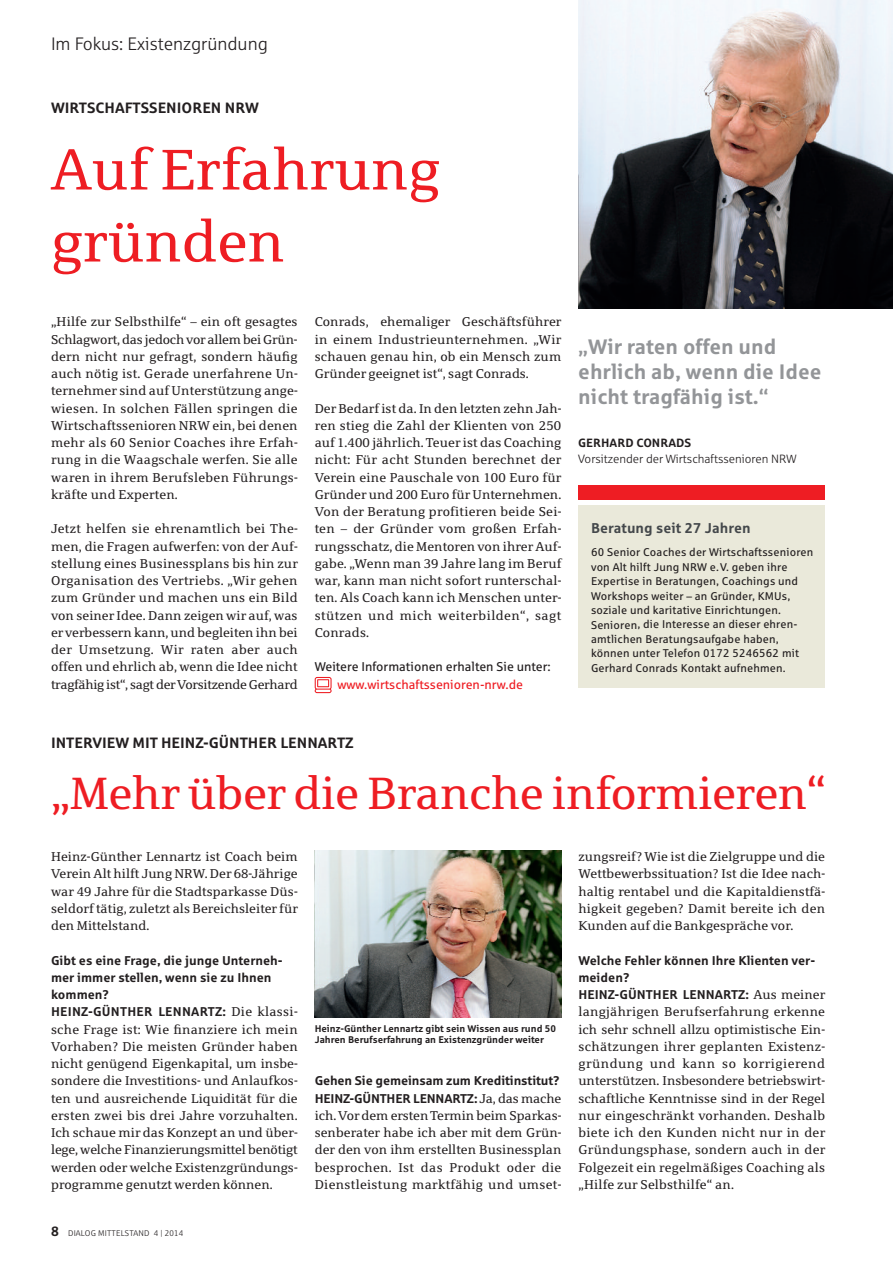
<style>
.page{position:relative;width:893px;height:1263px;background:#fff}
.page>*{position:absolute;margin:0;border:0;box-sizing:border-box;transform-origin:0 0}
.t1{font:57px/72px "Sparkasse Serif";color:#ee1d23}
.t2{font:45px "Sparkasse Serif";letter-spacing:-.01em;color:#ee1d23}
.t3{font:700 21px/25.2px "Sparkasse Rg";color:#939598}
.t4{font:18px "Sparkasse Lt";color:#231f20}
.t5{font:700 15px "Sparkasse Rg";color:#231f20}
.t6{font:700 14.25px "Sparkasse Rg";letter-spacing:.005em;color:#44484b}
.t7{font:12.75px/17.2px "Sparkasse Serif";letter-spacing:.005em;color:#231f20;text-align:justify}
.t8{font:700 12.75px/17.2px "Sparkasse Rg";color:#231f20}
.t9{font:12.75px "Sparkasse Rg";color:#231f20}
.t10{font:12.75px "Sparkasse Rg";color:#ee1d23}
.t11{font:12px "Sparkasse Lt";color:#231f20}
.t12{font:700 12px "Sparkasse Rg";color:#231f20}
.t13{font:11.25px/14.4px "Sparkasse Rg";letter-spacing:.015em;color:#231f20}
.t14{font:700 9.75px/11.7px "Sparkasse Rg";color:#231f20}
.t15{font:8.25px "Sparkasse Lt";letter-spacing:.02em;color:#231f20}
.s1{font-family:"Sparkasse Serif";font-weight:400}
.s2{font-family:"Sparkasse Rg";font-weight:700;font-size:13.5px}
</style>
<div class="page">
<svg style="left:315px;top:677px;width:17px;height:16px"></svg>
<img style="left:578px;top:0;width:315px;height:308px">
<div style="left:578px;top:505px;width:247px;height:183px;background:#eae9da"></div>
<div style="left:578px;top:485px;width:247px;height:14px;background:#ee1d23"></div>
<img style="left:315px;top:851px;width:246px;height:167px">
<h3 class="t4" style="left:51px;top:33px;width:218px">Im Fokus: Existenzgründung</h3>
<p class="t5" style="left:51px;top:99px;width:209px">WIRTSCHAFTSSENIOREN NRW</p>
<h1 class="t1" style="left:51px;top:134px;width:390px">Auf Erfahrung gründen</h1>
<p class="t7" style="left:51px;top:313px;width:248px">„Hilfe zur Selbsthilfe“ – ein oft gesagtes Schlagwort, das jedochvorallem bei Grün&shy;dern nicht nur gefragt, sondern häufig auch nötig ist. Gerade unerfahrene Un&shy;ternehmer sind auf Unterstützung ange&shy;wiesen. In solchen Fällen springen die Wirtschaftssenioren NRW ein, bei denen mehr als 60 Senior Coaches ihre Erfah&shy;rung in die Waagschale werfen. Sie alle waren in ihrem Berufsleben Führungs&shy;kräfte und Experten.</p>
<p class="t7" style="left:51px;top:520px;width:248px">Jetzt helfen sie ehrenamtlich bei The&shy;men, die Fragen aufwerfen: von der Auf&shy;stellung eines Businessplans bis hin zur Organisation des Vertriebs. „Wir gehen zum Gründer und machen uns ein Bild von seiner Idee. Dann zeigen wir auf, was er verbessern kann, und begleiten ihn bei der Umsetzung. Wir raten aber auch offen und ehrlich ab, wenn die Idee nicht tragfähig ist“, sagt derVorsitzende Gerhard</p>
<p class="t7" style="left:315px;top:313px;width:248px">Conrads, ehemaliger Geschäftsführer in einem Industrieunternehmen. „Wir schauen genau hin, ob ein Mensch zum Gründer geeignet ist“, sagt Conrads.</p>
<p class="t7" style="left:315px;top:400px;width:248px">Der Bedarf ist da. In den letzten zehn Jah&shy;ren stieg die Zahl der Klienten von 250 auf 1.400 jährlich. Teuer ist das Coaching nicht: Für acht Stunden berechnet der Verein eine Pauschale von 100 Euro für Gründer und 200 Euro für Unternehmen.<br>Von der Beratung profitieren beide Sei&shy;ten – der Gründer vom großen Erfah&shy;rungsschatz, die Mentoren von ihrer Auf&shy;gabe. „Wenn man 39 Jahre lang im Beruf war, kann man nicht sofort runterschal&shy;ten. Als Coach kann ich Menschen unter&shy;stützen und mich weiterbilden“, sagt Conrads.</p>
<p class="t9" style="left:315px;top:659px;width:238px">Weitere Informationen erhalten Sie unter:</p>
<p class="t10" style="left:337px;top:677px;width:187px">www.wirtschaftssenioren-nrw.de</p>
<h3 class="t3" style="left:578px;top:334px;width:245px">„Wir raten offen und ehrlich ab, wenn die Idee nicht tragfähig ist.“</h3>
<p class="t12" style="left:578px;top:435px;width:114px">GERHARD CONRADS</p>
<p class="t11" style="left:578px;top:452px;width:220px">Vorsitzender der Wirtschaftssenioren NRW</p>
<p class="t6" style="left:591px;top:520px;width:161px">Beratung seit 27 Jahren</p>
<p class="t13" style="left:591px;top:545px;width:224px">60 Senior Coaches der Wirtschaftssenioren von Alt hilft Jung NRW e.V. geben ihre Expertise in Beratungen, Coachings und Workshops weiter – an Gründer, KMUs, soziale und karitative Einrichtungen.<br>Senioren, die Interesse an dieser ehren&shy;amtlichen Beratungsaufgabe haben, können unter Telefon 0172 5246562 mit Gerhard Conrads Kontakt aufnehmen.</p>
<p class="t5" style="left:51px;top:734px;width:304px">INTERVIEW MIT HEINZ-GÜNTHER LENNARTZ</p>
<h2 class="t2" style="left:51px;top:767px;width:776px">„Mehr über die Branche informieren“</h2>
<p class="t7" style="left:51px;top:848px;width:248px">Heinz-Günther Lennartz ist Coach beim Verein Alt hilft Jung NRW. Der 68-Jährige war 49 Jahre für die Stadtsparkasse Düs&shy;seldorf tätig, zuletzt als Bereichsleiter für den Mittelstand.</p>
<p class="t8" style="left:51px;top:952px;width:248px">Gibt es eine Frage, die junge Unterneh&shy;mer immer stellen, wenn sie zu Ihnen kommen?<br>HEINZ-GÜNTHER LENNARTZ: <span class="s1">Die klassi-</span></p>
<p class="t7" style="left:51px;top:1021px;width:248px">sche Frage ist: Wie finanziere ich mein Vorhaben? Die meisten Gründer haben nicht genügend Eigenkapital, um insbe&shy;sondere die Investitions- und Anlaufkos&shy;ten und ausreichende Liquidität für die ersten zwei bis drei Jahre vorzuhalten.<br>Ich schaue mir das Konzept an und über&shy;lege, welche Finanzierungsmittel benötigt werden oder welche Existenzgründungs&shy;programme genutzt werden können.</p>
<p class="t15" style="left:51px;top:1228px;width:134px"><span class="s2">8</span> DIALOG MITTELSTAND 4 | 2014</p>
<p class="t14" style="left:315px;top:1022px;width:243px">Heinz-Günther Lennartz gibt sein Wissen aus rund 50<br>Jahren Berufserfahrung an Existenzgründer weiter</p>
<p class="t8" style="left:315px;top:1072px;width:248px">Gehen Sie gemeinsam zum Kreditinstitut?<br>HEINZ-GÜNTHER LENNARTZ: <span class="s1">Ja, das mache</span></p>
<p class="t7" style="left:315px;top:1107px;width:248px">ich.Vor dem erstenTermin beim Sparkas&shy;senberater habe ich aber mit dem Grün&shy;der den von ihm erstellten Businessplan besprochen. Ist das Produkt oder die Dienstleistung marktfähig und umset-</p>
<p class="t7" style="left:578px;top:848px;width:248px">zungsreif? Wie ist die Zielgruppe und die Wettbewerbssituation? Ist die Idee nach&shy;haltig rentabel und die Kapitaldienstfä&shy;higkeit gegeben? Damit bereite ich den Kunden auf die Bankgespräche vor.</p>
<p class="t8" style="left:578px;top:952px;width:248px">Welche Fehler können Ihre Klienten ver&shy;meiden?<br>HEINZ-GÜNTHER LENNARTZ: <span class="s1">Aus meiner</span></p>
<p class="t7" style="left:578px;top:1003px;width:248px">langjährigen Berufserfahrung erkenne ich sehr schnell allzu optimistische Ein&shy;schätzungen ihrer geplanten Existenz&shy;gründung und kann so korrigierend unterstützen. Insbesondere betriebswirt&shy;schaftliche Kenntnisse sind in der Regel nur eingeschränkt vorhanden. Deshalb biete ich den Kunden nicht nur in der Gründungsphase, sondern auch in der Folgezeit ein regelmäßiges Coaching als „Hilfe zur Selbsthilfe“ an.</p>
</div>
